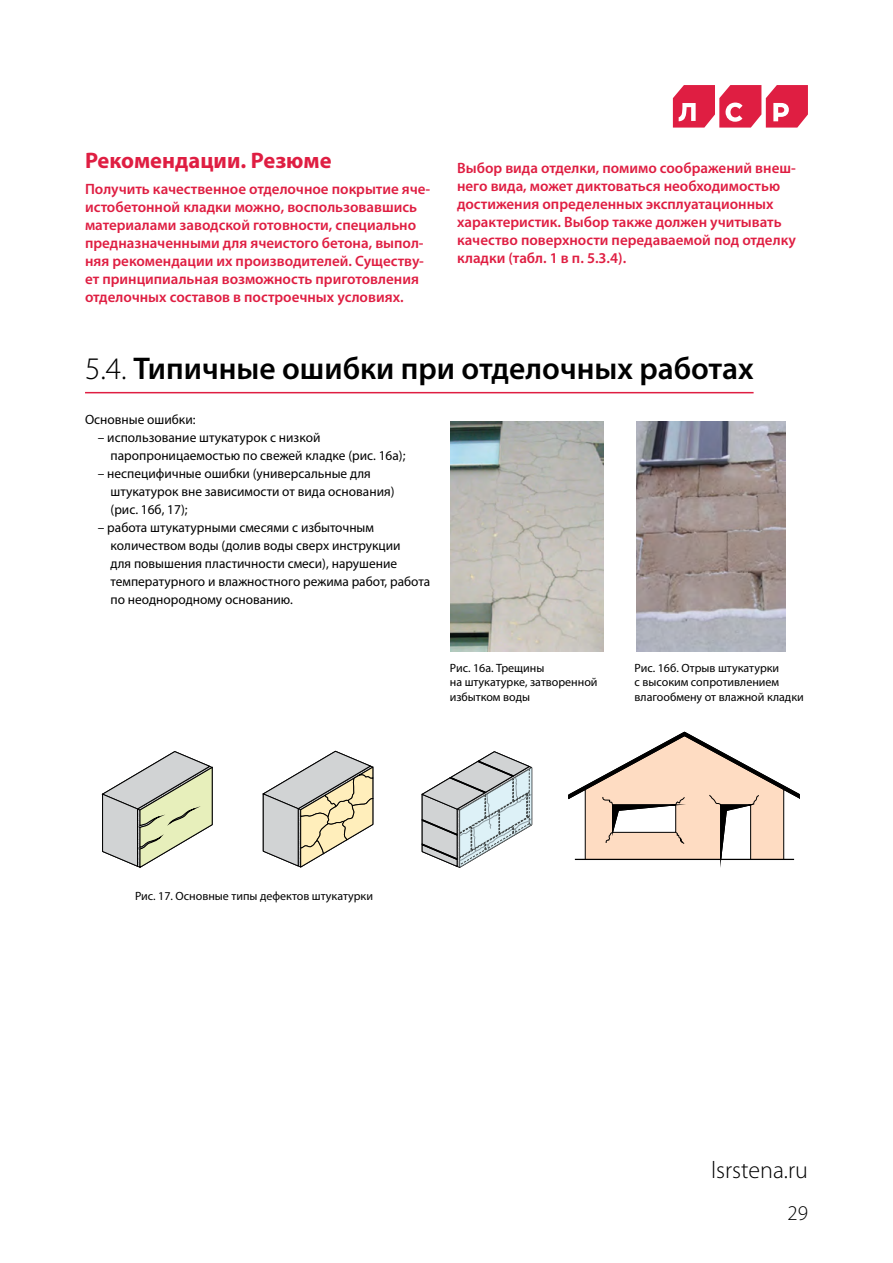
<style>
.page{position:relative;width:893px;height:1263px;background:#fff}
.page>*{position:absolute;margin:0;border:0;box-sizing:border-box;transform-origin:0 0}
.t1{font:600 31.5px "Myriad Pro";color:#000}
.t2{font:300 24px "Myriad Pro";color:#000}
.t3{font:700 22.5px "Myriad Pro";color:#df1e42}
.t4{font:300 21px "Myriad Pro";color:#000}
.t5{font:600 15px/18px "Myriad Pro";color:#df1e42}
.t6{font:13.5px/18px "Myriad Pro";color:#000}
.t7{font:12px/14.4px "Myriad Pro";color:#000}
.s1{font-weight:300}
</style>
<div class="page">
<svg style="left:673px;top:85px;width:135px;height:43px"></svg>
<svg style="left:102px;top:751px;width:111px;height:117px"></svg>
<svg style="left:422px;top:751px;width:110px;height:117px"></svg>
<hr style="left:531px;top:767px;width:1px;height:58px;background:#6e7a7f">
<svg style="left:568px;top:731px;width:231px;height:134px"></svg>
<svg style="left:263px;top:751px;width:110px;height:116px"></svg>
<img style="left:451px;top:422px;width:152px;height:229px">
<hr style="left:85px;top:392px;width:669px;height:1px;background:#df1e42">
<img style="left:637px;top:422px;width:148px;height:229px">
<h3 class="t3" style="left:85px;top:145px;width:248px">Рекомендации. Резюме</h3>
<p class="t5" style="left:85px;top:180px;width:347px">Получить качественное отделочное покрытие яче&shy;истобетонной кладки можно, воспользовавшись материалами заводской готовности, специально предназначенными для ячеистого бетона, выпол&shy;няя рекомендации их производителей. Существу&shy;ет принципиальная возможность приготовления отделочных составов в построечных условиях.</p>
<p class="t5" style="left:457px;top:159px;width:340px">Выбор вида отделки, помимо соображений внеш&shy;него вида, может диктоваться необходимостью достижения определенных эксплуатационных характеристик. Выбор также должен учитывать качество поверхности передаваемой под отделку кладки (табл. 1 в п. 5.3.4).</p>
<h1 class="t1" style="left:85px;top:349px;width:670px"><span class="s1">5.4.</span> Типичные ошибки при отделочных работах</h1>
<p class="t6" style="left:85px;top:410px;width:112px">Основные ошибки:</p>
<p class="t6" style="left:111px;top:428px;width:296px;text-indent:-13px">– использование штукатурок с низкой паропроницаемостью по свежей кладке (рис. 16а);</p>
<p class="t6" style="left:111px;top:464px;width:286px;text-indent:-13px">– неспецифичные ошибки (универсальные для штукатурок вне зависимости от вида основания) (рис. 16б, 17);</p>
<p class="t6" style="left:111px;top:518px;width:321px;text-indent:-13px">– работа штукатурными смесями с избыточным количеством воды (долив воды сверх инструкции<br>для повышения пластичности смеси), нарушение температурного и влажностного режима работ, работа по неоднородному основанию.</p>
<p class="t7" style="left:450px;top:660px;width:149px">Рис. 16а. Трещины<br>на штукатурке, затворенной избытком воды</p>
<p class="t7" style="left:634px;top:660px;width:171px">Рис. 16б. Отрыв штукатурки<br>с высоким сопротивлением влагообмену от влажной кладки</p>
<p class="t7" style="left:135px;top:889px;width:239px">Рис. 17. Основные типы дефектов штукатурки</p>
<h2 class="t2" style="left:711px;top:1157px;width:98px">lsrstena.ru</h2>
<h3 class="t4" style="left:787px;top:1202px;width:22px">29</h3>
</div>
